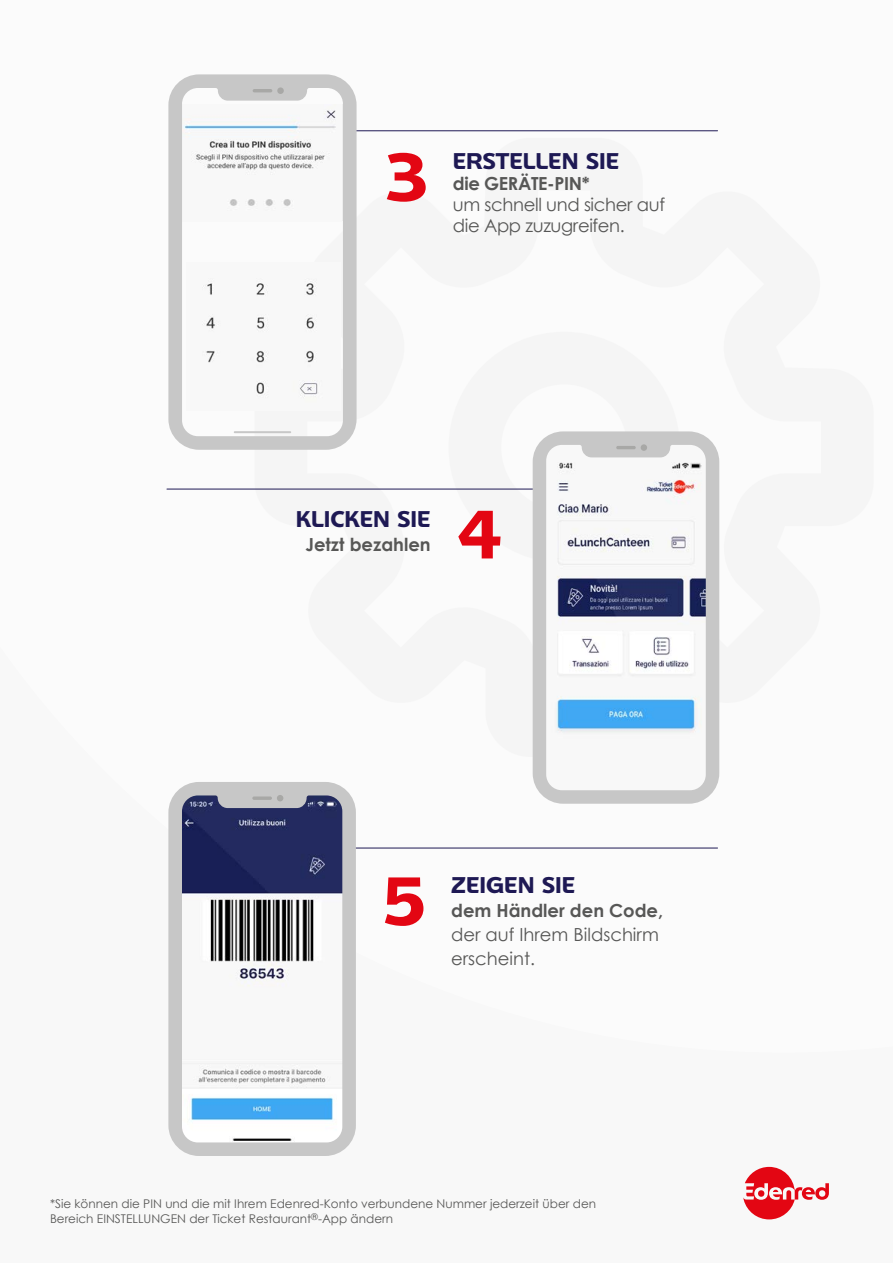
<style>
.page{position:relative;width:893px;height:1263px;background:#f8f8f8}
.page>*{position:absolute;margin:0;border:0;box-sizing:border-box;transform-origin:0 0}
.t1{font:700 67.5px "Edenred";color:#e30613}
.t2{font:700 22.5px "Edenred";color:#1e1954}
.t3{font:18px/21px "Century Gothic";letter-spacing:-.02em;color:#575756}
.t4{font:700 18px "Century Gothic";color:#575756}
.t5{font:18px/24px "Century Gothic";color:#575756}
.t6{font:700 18px "Century Gothic";letter-spacing:-.02em;color:#575756}
.t7{font:12px/14.4px "Century Gothic";color:#575756}
</style>
<div class="page">
<hr style="left:167px;top:489px;width:379px;height:1px;background:#1e1954">
<svg style="left:533px;top:431px;width:186px;height:373px"></svg>
<hr style="left:616px;top:446px;width:20px;height:3px;background:#a8a8a6;border-radius:2px">
<div style="left:641px;top:444px;width:6px;height:7px;background:#a8a8a6;border-radius:50%"></div>
<hr style="left:343px;top:130px;width:374px;height:1px;background:#1e1954">
<svg style="left:168px;top:74px;width:189px;height:376px"></svg>
<hr style="left:253px;top:89px;width:19px;height:3px;background:#a8a8a6;border-radius:2px">
<div style="left:277px;top:87px;width:7px;height:7px;background:#a8a8a6;border-radius:50%"></div>
<img style="left:186px;top:262px;width:155px;height:149px">
<hr style="left:244px;top:848px;width:473px;height:1px;background:#1e1954">
<svg style="left:168px;top:782px;width:188px;height:374px"></svg>
<svg style="left:252px;top:796px;width:20px;height:4px"></svg>
<svg style="left:277px;top:795px;width:6px;height:6px"></svg>
<svg style="left:743px;top:1167px;width:86px;height:52px"></svg>
<h1 class="t1" style="left:386px;top:131px;width:44px">3</h1>
<h2 class="t2" style="left:453px;top:146px;width:168px">ERSTELLEN SIE</h2>
<h3 class="t6" style="left:453px;top:170px;width:138px">die GERÄTE-PIN*</h3>
<h3 class="t3" style="left:453px;top:194px;width:214px">um schnell und sicher auf die App zuzugreifen.</h3>
<h2 class="t2" style="left:296px;top:503px;width:136px">KLICKEN SIE</h2>
<h3 class="t4" style="left:305px;top:530px;width:127px">Jetzt bezahlen</h3>
<h1 class="t1" style="left:457px;top:488px;width:47px">4</h1>
<h1 class="t1" style="left:382px;top:855px;width:46px">5</h1>
<h2 class="t2" style="left:451px;top:870px;width:126px">ZEIGEN SIE</h2>
<h3 class="t4" style="left:451px;top:897px;width:214px">dem Händler den Code,</h3>
<h3 class="t5" style="left:451px;top:922px;width:209px">der auf Ihrem Bildschirm erscheint.</h3>
<p class="t7" style="left:50px;top:1196px;width:548px">*Sie können die PIN und die mit Ihrem Edenred-Konto verbundene Nummer jederzeit über den<br>Bereich EINSTELLUNGEN der Ticket Restaurant<sup>®</sup>-App ändern</p>
</div>
